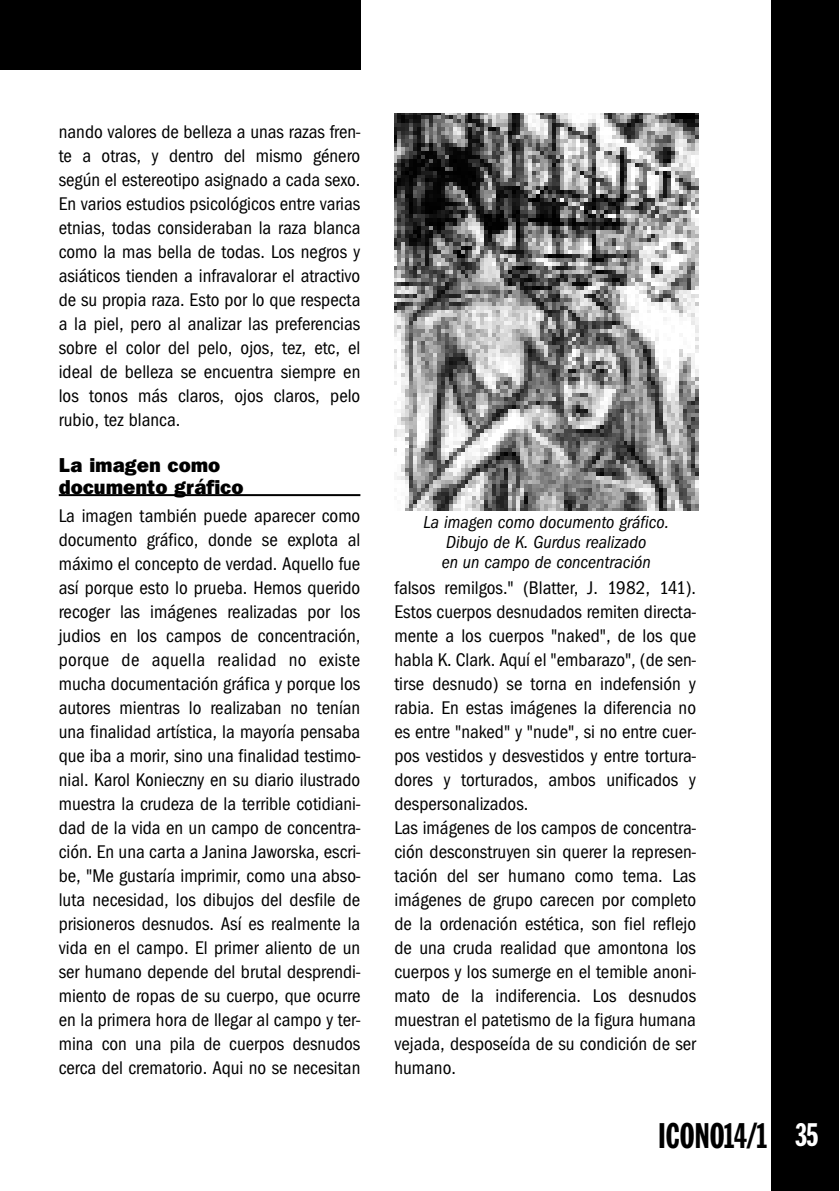
<style>
.page{position:relative;width:840px;height:1191px;background:#fff}
.page>*{position:absolute;margin:0;border:0;box-sizing:border-box;transform-origin:0 0}
.t1{font:35px "Franklin Gothic Extra Cond";color:#000}
.t2{font:800 20px/22px "Franklin Gothic IT Cby BT";color:#000}
.t3{font:condensed 19px/24px "Franklin Gothic EF";color:#000;text-align:justify}
.t4{font:italic condensed 18px/20px "Franklin Gothic EF";color:#000;text-align:center}
.s1{font-size:32px;color:#fff}
</style>
<div class="page">
<hr style="left:59px;top:494px;width:301px;height:2px;background:#000">
<div style="left:771px;top:1px;width:67px;height:1190px;background:#000"></div>
<div style="left:0;top:1px;width:360px;height:68px;background:#000"></div>
<img style="left:394px;top:114px;width:303px;height:397px">
<p class="t3" style="left:59px;top:119px;width:303px">nando valores de belleza a unas razas fren&shy;te a otras, y dentro del mismo género según el estereotipo asignado a cada sexo.<br>En varios estudios psicológicos entre varias etnias, todas consideraban la raza blanca como la mas bella de todas. Los negros y asiáticos tienden a infravalorar el atractivo de su propia raza. Esto por lo que respecta a la piel, pero al analizar las preferencias sobre el color del pelo, ojos, tez, etc, el ideal de belleza se encuentra siempre en los tonos más claros, ojos claros, pelo rubio, tez blanca.</p>
<p class="t2" style="left:59px;top:456px;width:186px">La imagen como documento gráfico</p>
<p class="t3" style="left:59px;top:503px;width:303px">La imagen también puede aparecer como documento gráfico, donde se explota al máximo el concepto de verdad. Aquello fue así porque esto lo prueba. Hemos querido recoger las imágenes realizadas por los judios en los campos de concentración, porque de aquella realidad no existe mucha documentación gráfica y porque los autores mientras lo realizaban no tenían una finalidad artística, la mayoría pensaba que iba a morir, sino una finalidad testimo&shy;nial. Karol Konieczny en su diario ilustrado muestra la crudeza de la terrible cotidiani&shy;dad de la vida en un campo de concentra&shy;ción. En una carta a Janina Jaworska, escri&shy;be, "Me gustaría imprimir, como una abso&shy;luta necesidad, los dibujos del desfile de prisioneros desnudos. Así es realmente la vida en el campo. El primer aliento de un ser humano depende del brutal desprendi&shy;miento de ropas de su cuerpo, que ocurre en la primera hora de llegar al campo y ter&shy;mina con una pila de cuerpos desnudos cerca del crematorio. Aqui no se necesitan</p>
<p class="t4" style="left:423px;top:512px;width:247px">La imagen como documento gráfico.<br>Dibujo de K. Gurdus realizado<br>en un campo de concentración</p>
<p class="t3" style="left:394px;top:575px;width:303px;text-align:left">falsos remilgos." (Blatter, J. 1982, 141).<br>Estos cuerpos desnudados remiten directa&shy;mente a los cuerpos "naked", de los que habla K. Clark. Aquí el "embarazo", (de sen&shy;tirse desnudo) se torna en indefensión y rabia. En estas imágenes la diferencia no es entre "naked" y "nude", si no entre cuer&shy;pos vestidos y desvestidos y entre tortura&shy;dores y torturados, ambos unificados y despersonalizados.<br>Las imágenes de los campos de concentra&shy;ción desconstruyen sin querer la represen&shy;tación del ser humano como tema. Las imágenes de grupo carecen por completo de la ordenación estética, son fiel reflejo de una cruda realidad que amontona los cuerpos y los sumerge en el temible anoni&shy;mato de la indiferencia. Los desnudos muestran el patetismo de la figura humana vejada, desposeída de su condición de ser humano.</p>
<h1 class="t1" style="left:658px;top:1122px;width:161px">ICONO14/1 <span class="s1">35</span></h1>
</div>
